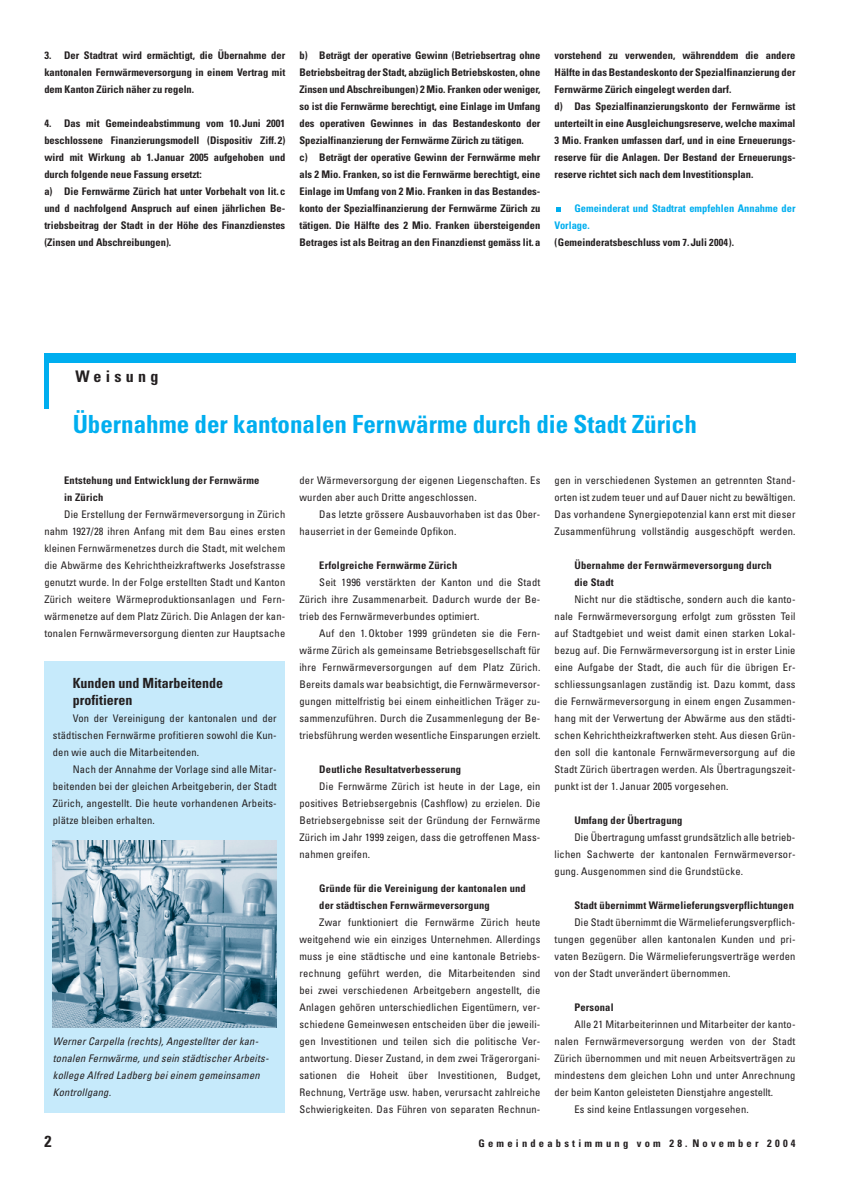
<style>
.page{position:relative;width:841px;height:1190px;background:#fff}
.page>*{position:absolute;margin:0;border:0;box-sizing:border-box;transform-origin:0 0}
.t1{font:700 condensed 25px "Univers";color:#00aeef}
.t2{font:700 condensed 16px "Univers";letter-spacing:.265em;color:#231f20}
.t3{font:700 condensed 14px/17px "Univers";color:#231f20}
.t4{font:condensed 10.5px/17px "Univers";letter-spacing:.02em;color:#231f20;text-align:justify}
.t5{font:700 condensed 10.5px/17px "Univers";color:#231f20}
.t6{font:700 condensed 10.5px/17px "Univers";letter-spacing:.02em;color:#231f20}
.t7{font:italic condensed 10.5px/17px "Univers";letter-spacing:.02em;color:#231f20}
.t8{font:700 condensed 10.5px/17px "Univers";color:#00aeef}
.t9{font:700 condensed 10.5px "Univers";letter-spacing:.305em;color:#231f20}
.s1{color:#231f20}
.s2{font-size:10.2px;color:#231f20}
</style>
<div class="page">
<div style="left:44px;top:353px;width:752px;height:10px;background:#00aeef"></div>
<div style="left:44px;top:353px;width:5px;height:55px;background:#00aeef"></div>
<svg style="left:556px;top:207px;width:5px;height:5px"></svg>
<div style="left:44px;top:662px;width:241px;height:451px;background:#c6eafb"></div>
<img style="left:53px;top:841px;width:224px;height:187px">
<p class="t5" style="left:44px;top:47px;width:242px;text-align:justify">3. Der Stadtrat wird ermächtigt, die Übernahme der kantonalen Fernwärmeversorgung in einem Vertrag mit dem Kanton Zürich näher zu regeln.</p>
<p class="t5" style="left:44px;top:115px;width:242px">4. Das mit Gemeindeabstimmung vom 10. Juni 2001 beschlossene Finanzierungsmodell (Dispositiv Ziff. 2) wird mit Wirkung ab 1. Januar 2005 aufgehoben und durch folgende neue Fassung ersetzt:<br>a) Die Fernwärme Zürich hat unter Vorbehalt von lit. c und d nachfolgend Anspruch auf einen jährlichen Be&shy;triebsbeitrag der Stadt in der Höhe des Finanzdienstes (Zinsen und Abschreibungen).</p>
<p class="t5" style="left:299px;top:47px;width:242px">b) Beträgt der operative Gewinn (Betriebsertrag ohne Betriebsbeitrag der Stadt, abzüglich Betriebskosten, ohne Zinsen und Abschreibungen) 2 Mio. Franken oder weniger, so ist die Fernwärme berechtigt, eine Einlage im Umfang des operativen Gewinnes in das Bestandeskonto der Spezialfinanzierung der Fernwärme Zürich zu tätigen.<br>c) Beträgt der operative Gewinn der Fernwärme mehr als 2 Mio. Franken, so ist die Fernwärme berechtigt, eine Einlage im Umfang von 2 Mio. Franken in das Bestandes&shy;konto der Spezialfinanzierung der Fernwärme Zürich zu tätigen. Die Hälfte des 2 Mio. Franken übersteigenden Betrages ist als Beitrag an den Finanzdienst gemäss lit. a</p>
<p class="t5" style="left:555px;top:47px;width:242px">vorstehend zu verwenden, währenddem die andere Hälfte in das Bestandeskonto der Spezialfinanzierung der Fernwärme Zürich eingelegt werden darf.<br>d) Das Spezialfinanzierungskonto der Fernwärme ist unterteilt in eine Ausgleichungsreserve, welche maximal 3 Mio. Franken umfassen darf, und in eine Erneuerungs&shy;reserve für die Anlagen. Der Bestand der Erneuerungs&shy;reserve richtet sich nach dem Investitionsplan.</p>
<p class="t8" style="left:555px;top:200px;width:242px;text-indent:20px">Gemeinderat und Stadtrat empfehlen Annahme der<br>Vorlage.<br><span class="s1">(Gemeinderatsbeschluss vom</span> <span class="s2">7</span><span class="s1">.Juli</span> <span class="s2">2004)</span><span class="s1">.</span></p>
<h2 class="t2" style="left:76px;top:370px;width:84px">Weisung</h2>
<h1 class="t1" style="left:73px;top:415px;width:626px">Übernahme der kantonalen Fernwärme durch die Stadt Zürich</h1>
<p class="t6" style="left:64px;top:473px;width:197px">Entstehung und Entwicklung der Fernwärme in Zürich</p>
<p class="t4" style="left:44px;top:506px;width:242px;text-indent:20px">Die Erstellung der Fernwärmeversorgung in Zürich nahm 1927/28 ihren Anfang mit dem Bau eines ersten kleinen Fernwärmenetzes durch die Stadt, mit welchem die Abwärme des Kehrichtheizkraftwerks Josefstrasse genutzt wurde. In der Folge erstellten Stadt und Kanton Zürich weitere Wärmeproduktionsanlagen und Fern&shy;wärmenetze auf dem Platz Zürich. Die Anlagen der kan&shy;tonalen Fernwärmeversorgung dienten zur Hauptsache</p>
<h3 class="t3" style="left:73px;top:676px;width:152px">Kunden und Mitarbeitende profitieren</h3>
<p class="t4" style="left:53px;top:711px;width:225px;text-indent:20px">Von der Vereinigung der kantonalen und der städtischen Fernwärme profitieren sowohl die Kun&shy;den wie auch die Mitarbeitenden.</p>
<p class="t4" style="left:53px;top:762px;width:225px;text-indent:20px">Nach der Annahme der Vorlage sind alle Mitar&shy;beitenden bei der gleichen Arbeitgeberin, der Stadt Zürich, angestellt. Die heute vorhandenen Arbeits&shy;plätze bleiben erhalten.</p>
<p class="t7" style="left:53px;top:1034px;width:217px">Werner Carpella (rechts), Angestellter der kan&shy;tonalen Fernwärme, und sein städtischer Arbeits&shy;kollege Alfred Ladberg bei einem gemeinsamen Kontrollgang.</p>
<p class="t4" style="left:299px;top:472px;width:242px">der Wärmeversorgung der eigenen Liegenschaften. Es wurden aber auch Dritte angeschlossen.</p>
<p class="t4" style="left:299px;top:506px;width:242px;text-indent:20px">Das letzte grössere Ausbauvorhaben ist das Ober&shy;hauserriet in der Gemeinde Opfikon.</p>
<p class="t6" style="left:319px;top:558px;width:139px">Erfolgreiche Fernwärme Zürich</p>
<p class="t4" style="left:299px;top:574px;width:242px;text-indent:20px">Seit 1996 verstärkten der Kanton und die Stadt Zürich ihre Zusammenarbeit. Dadurch wurde der Be&shy;trieb des Fernwärmeverbundes optimiert.</p>
<p class="t4" style="left:299px;top:626px;width:242px;text-indent:20px">Auf den 1. Oktober 1999 gründeten sie die Fern&shy;wärme Zürich als gemeinsame Betriebsgesellschaft für ihre Fernwärmeversorgungen auf dem Platz Zürich.<br>Bereits damals war beabsichtigt, die Fernwärmeversor&shy;gungen mittelfristig bei einem einheitlichen Träger zu&shy;sammenzuführen. Durch die Zusammenlegung der Be&shy;triebsführung werden wesentliche Einsparungen erzielt.</p>
<p class="t6" style="left:319px;top:762px;width:143px">Deutliche Resultatverbesserung</p>
<p class="t4" style="left:299px;top:779px;width:242px;text-indent:20px">Die Fernwärme Zürich ist heute in der Lage, ein positives Betriebsergebnis (Cashflow) zu erzielen. Die Betriebsergebnisse seit der Gründung der Fernwärme Zürich im Jahr 1999 zeigen, dass die getroffenen Mass&shy;nahmen greifen.</p>
<p class="t6" style="left:319px;top:881px;width:208px">Gründe für die Vereinigung der kantonalen und der städtischen Fernwärmeversorgung</p>
<p class="t4" style="left:299px;top:915px;width:242px;text-indent:20px">Zwar funktioniert die Fernwärme Zürich heute weitgehend wie ein einziges Unternehmen. Allerdings muss je eine städtische und eine kantonale Betriebs&shy;rechnung geführt werden, die Mitarbeitenden sind bei zwei verschiedenen Arbeitgebern angestellt, die Anlagen gehören unterschiedlichen Eigentümern, ver&shy;schiedene Gemeinwesen entscheiden über die jeweili&shy;gen Investitionen und teilen sich die politische Ver&shy;antwortung. Dieser Zustand, in dem zwei Trägerorgani&shy;sationen die Hoheit über Investitionen, Budget, Rechnung, Verträge usw. haben, verursacht zahlreiche Schwierigkeiten. Das Führen von separaten Rechnun-</p>
<p class="t4" style="left:555px;top:472px;width:242px">gen in verschiedenen Systemen an getrennten Stand&shy;orten ist zudem teuer und auf Dauer nicht zu bewältigen.<br>Das vorhandene Synergiepotenzial kann erst mit dieser Zusammenführung vollständig ausgeschöpft werden.</p>
<p class="t6" style="left:574px;top:558px;width:199px">Übernahme der Fernwärmeversorgung durch die Stadt</p>
<p class="t4" style="left:555px;top:591px;width:242px;text-indent:20px">Nicht nur die städtische, sondern auch die kanto&shy;nale Fernwärmeversorgung erfolgt zum grössten Teil auf Stadtgebiet und weist damit einen starken Lokal&shy;bezug auf. Die Fernwärmeversorgung ist in erster Linie eine Aufgabe der Stadt, die auch für die übrigen Er&shy;schliessungsanlagen zuständig ist. Dazu kommt, dass die Fernwärmeversorgung in einem engen Zusammen&shy;hang mit der Verwertung der Abwärme aus den städti&shy;schen Kehrichtheizkraftwerken steht. Aus diesen Grün&shy;den soll die kantonale Fernwärmeversorgung auf die Stadt Zürich übertragen werden. Als Übertragungszeit&shy;punkt ist der 1. Januar 2005 vorgesehen.</p>
<p class="t6" style="left:574px;top:813px;width:110px">Umfang der Übertragung</p>
<p class="t4" style="left:555px;top:830px;width:242px;text-indent:20px">Die Übertragung umfasst grundsätzlich alle betrieb&shy;lichen Sachwerte der kantonalen Fernwärmeversor&shy;gung. Ausgenommen sind die Grundstücke.</p>
<p class="t5" style="left:574px;top:898px;width:221px">Stadt übernimmt Wärmelieferungsverpflichtungen</p>
<p class="t4" style="left:555px;top:915px;width:242px;text-indent:20px">Die Stadt übernimmt die Wärmelieferungsverpflich&shy;tungen gegenüber allen kantonalen Kunden und pri&shy;vaten Bezügern. Die Wärmelieferungsverträge werden von der Stadt unverändert übernommen.</p>
<p class="t6" style="left:574px;top:1000px;width:41px">Personal</p>
<p class="t4" style="left:574px;top:1017px;width:223px">Alle 21 Mitarbeiterinnen und Mitarbeiter der kanto-</p>
<p class="t4" style="left:555px;top:1034px;width:242px">nalen Fernwärmeversorgung werden von der Stadt</p>
<p class="t4" style="left:555px;top:1051px;width:242px">Zürich übernommen und mit neuen Arbeitsverträgen zu</p>
<p class="t4" style="left:555px;top:1068px;width:242px">mindestens dem gleichen Lohn und unter Anrechnung</p>
<p class="t4" style="left:555px;top:1085px;width:220px">der beim Kanton geleisteten Dienstjahre angestellt.</p>
<p class="t4" style="left:574px;top:1102px;width:176px">Es sind keine Entlassungen vorgesehen.</p>
<h2 class="t2" style="left:44px;top:1135px;width:9px">2</h2>
<p class="t9" style="left:479px;top:1139px;width:319px">Gemeindeabstimmung vom 28. November 2004</p>
</div>
